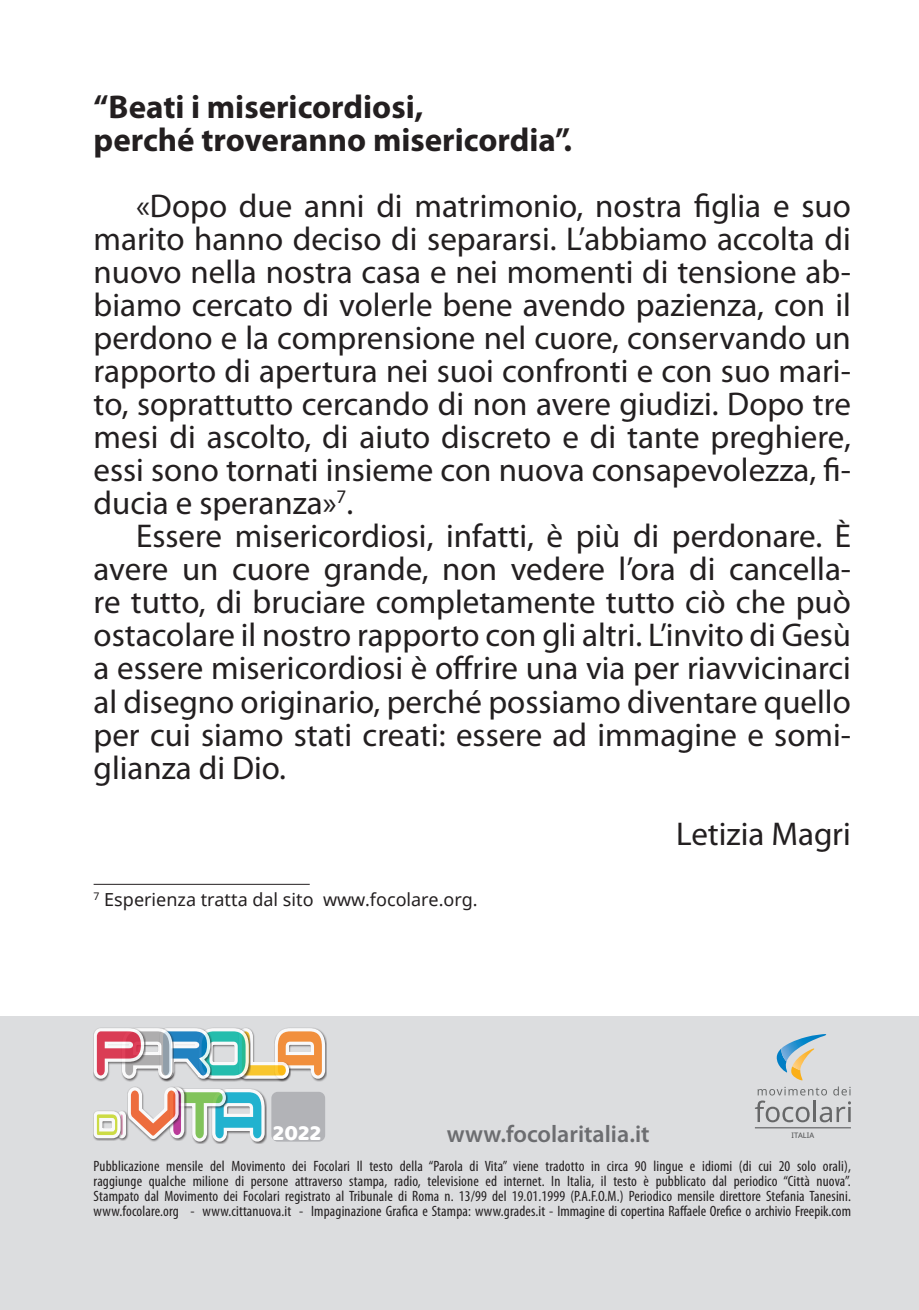
<style>
.page{position:relative;width:919px;height:1310px;background:#fff}
.page>*{position:absolute;margin:0;border:0;box-sizing:border-box;transform-origin:0 0}
.t1{font:33px/33px "Myriad Pro";color:#231f20;text-align:justify}
.t2{font:700 33px/33px "Myriad Pro";color:#231f20}
.t3{font:600 24px "Myriad Pro";color:#6c6d70}
.t4{font:22.5px "Baloo Bhaina";color:#fff}
.t5{font:18px "Noto Sans";color:#231f20}
.t6{font:condensed 15px/15px "Myriad Pro";color:#231f20;text-align:justify}
.t7{font:7.5px "Noto Sans";color:#4b4c4d}
</style>
<div class="page">
<hr style="left:94px;top:884px;width:216px;height:1px;background:#231f20">
<div style="left:0;top:1016px;width:918px;height:294px;background:#dcdddf"></div>
<hr style="left:754px;top:1127px;width:96px;height:1px;background:#4b4c4d">
<svg style="left:754px;top:1086px;width:96px;height:36px"></svg>
<svg style="left:776px;top:1049px;width:27px;height:31px"></svg>
<img style="left:792px;top:1061px;width:12px;height:9px">
<img style="left:781px;top:1034px;width:45px;height:27px">
<svg style="left:93px;top:1027px;width:234px;height:117px"></svg>
<div style="left:271px;top:1091px;width:54px;height:50px;background:#b2b3b7;border-radius:6px"></div>
<p class="t2" style="left:94px;top:91px;width:480px">“Beati i misericordiosi,<br>perché troveranno misericordia”.</p>
<p class="t1" style="left:94px;top:190px;width:758px;text-indent:43px">«Dopo due anni di matrimonio, nostra figlia e suo marito hanno deciso di separarsi. L’abbiamo accolta di nuovo nella nostra casa e nei momenti di tensione ab&shy;biamo cercato di volerle bene avendo pazienza, con il perdono e la comprensione nel cuore, conservando un rapporto di apertura nei suoi confronti e con suo mari&shy;to, soprattutto cercando di non avere giudizi. Dopo tre mesi di ascolto, di aiuto discreto e di tante preghiere, essi sono tornati insieme con nuova consapevolezza, fi&shy;ducia e speranza»<sup>7</sup>.</p>
<p class="t1" style="left:94px;top:520px;width:758px;text-indent:43px">Essere misericordiosi, infatti, è più di perdonare. È avere un cuore grande, non vedere l’ora di cancella&shy;re tutto, di bruciare completamente tutto ciò che può ostacolare il nostro rapporto con gli altri. L’invito di Gesù a essere misericordiosi è offrire una via per riavvicinarci al disegno originario, perché possiamo diventare quello per cui siamo stati creati: essere ad immagine e somi&shy;glianza di Dio.</p>
<p class="t1" style="left:676px;top:817px;width:176px">Letizia Magri</p>
<p class="t5" style="left:94px;top:887px;width:385px"><sup>7</sup> Esperienza tratta dal sito www.focolare.org.</p>
<p class="t4" style="left:272px;top:1119px;width:50px">2022</p>
<p class="t3" style="left:446px;top:1120px;width:204px">www.focolaritalia.it</p>
<p class="t7" style="left:791px;top:1130px;width:24px">ITALIA</p>
<p class="t6" style="left:94px;top:1159px;width:758px">Pubblicazione mensile del Movimento dei Focolari Il testo della “Parola di Vita” viene tradotto in circa 90 lingue e idiomi (di cui 20 solo orali), raggiunge qualche milione di persone attraverso stampa, radio, televisione ed internet. In Italia, il testo è pubblicato dal periodico “Città nuova”.<br>Stampato dal Movimento dei Focolari registrato al Tribunale di Roma n. 13/99 del 19.01.1999 (P.A.F.O.M.) Periodico mensile direttore Stefania Tanesini. www.focolare.org - www.cittanuova.it - Impaginazione Grafica e Stampa: www.grades.it - Immagine di copertina Raffaele Orefice o archivio Freepik.com</p>
</div>
